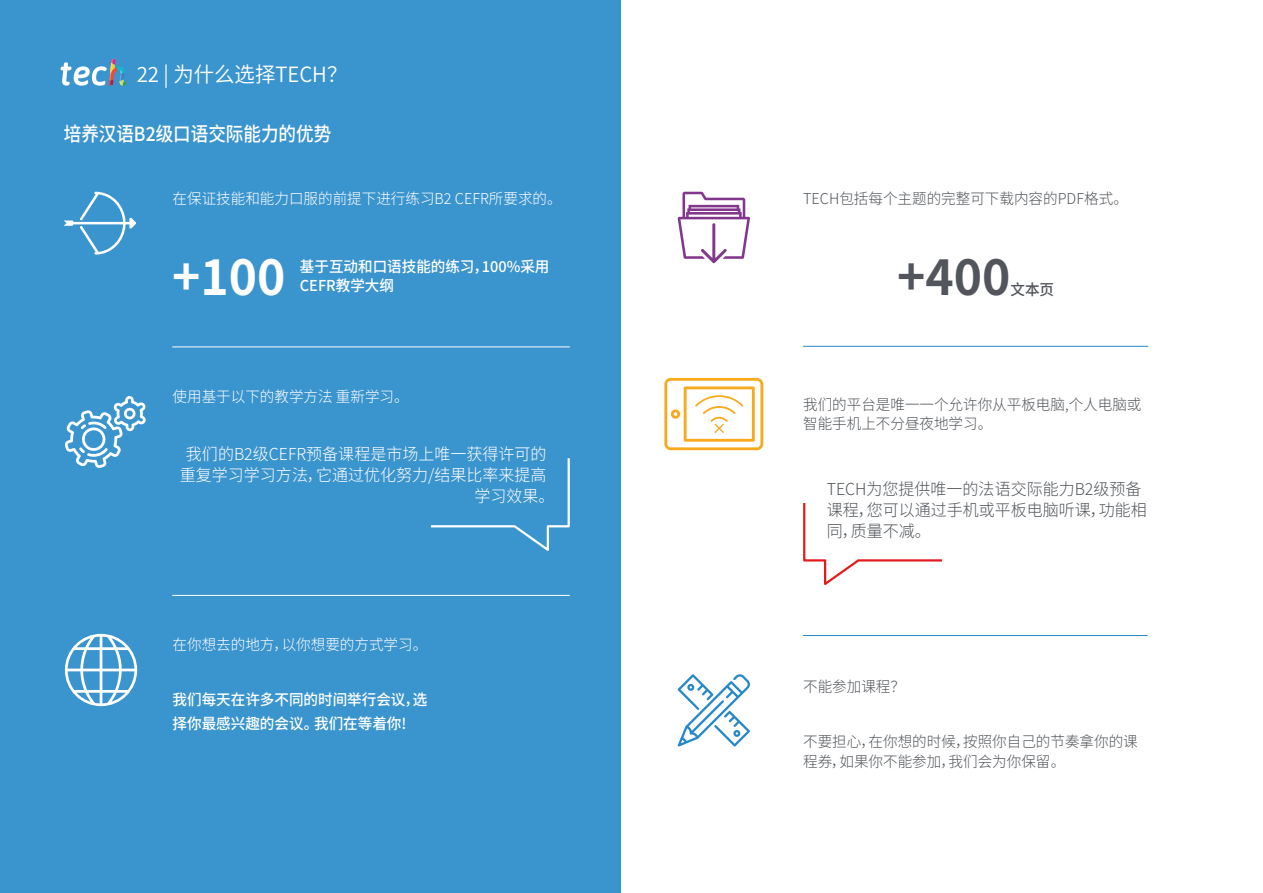
<style>
.page{position:relative;width:1263px;height:893px;background:#fff}
.page>*{position:absolute;margin:0;border:0;box-sizing:border-box;transform-origin:0 0}
.t1{font:700 49.5px "Source Han Sans CN";color:#52555b}
.t2{font:700 49.5px "Source Han Sans CN";color:#fff}
.t3{font:21px "Source Han Sans CN";color:#fff}
.t4{font:500 19.5px "Source Han Sans CN";color:#fff;scale:.9 1}
.t5{font:300 16.5px "Source Han Sans CN";color:#fff}
.t6{font:300 16.5px/21px "Source Han Sans CN";color:#52555b}
.t7{font:300 15px/19.5px "Source Han Sans CN";color:#52555b}
.t8{font:300 15px "Source Han Sans CN";color:#fff}
.t9{font:500 15px/19.5px "Source Han Sans CN";color:#fff}
.t10{font:500 15px "Source Han Sans CN";color:#52555b}
</style>
<div class="page">
<div style="left:0;top:0;width:621px;height:893px;background:#3a94ce"></div>
<svg style="left:803px;top:503px;width:140px;height:82px"></svg>
<svg style="left:430px;top:458px;width:140px;height:93px"></svg>
<svg style="left:65px;top:396px;width:81px;height:72px"></svg>
<svg style="left:678px;top:192px;width:72px;height:71px"></svg>
<svg style="left:64px;top:192px;width:72px;height:63px"></svg>
<svg style="left:65px;top:634px;width:72px;height:72px"></svg>
<svg style="left:677px;top:674px;width:73px;height:72px"></svg>
<svg style="left:664px;top:378px;width:99px;height:72px"></svg>
<hr style="left:172px;top:347px;width:398px;height:1px;background:#fff">
<hr style="left:803px;top:346px;width:345px;height:1px;background:#2488c9">
<hr style="left:172px;top:595px;width:398px;height:1px;background:#fff">
<hr style="left:803px;top:635px;width:344px;height:1px;background:#2488c9">
<svg style="left:61px;top:59px;width:65px;height:27px"></svg>
<h2 class="t3" style="left:137px;top:63px;width:212px">22 | 为什么选择TECH？</h2>
<h3 class="t4" style="left:64px;top:123px;width:299px">培养汉语B2级口语交际能力的优势</h3>
<p class="t8" style="left:173px;top:190px;width:391px">在保证技能和能力口服的前提下进行练习B2 CEFR所要求的。</p>
<p class="t7" style="left:803px;top:189px;width:326px">TECH包括每个主题的完整可下载内容的PDF格式。</p>
<h1 class="t2" style="left:172px;top:249px;width:115px">+100</h1>
<p class="t9" style="left:300px;top:257px;width:251px">基于互动和口语技能的练习，100%采用<br>CEFR教学大纲</p>
<p class="t8" style="left:173px;top:388px;width:238px">使用基于以下的教学方法 重新学习。</p>
<p class="t5" style="left:186px;top:444px;width:362px">我们的B2级CEFR预备课程是市场上唯一获得许可的</p>
<p class="t5" style="left:180px;top:465px;width:368px">重复学习学习方法，它通过优化努力/结果比率来提高</p>
<p class="t5" style="left:474px;top:486px;width:82px">学习效果。</p>
<p class="t8" style="left:173px;top:636px;width:256px">在你想去的地方，以你想要的方式学习。</p>
<p class="t9" style="left:173px;top:688px;width:256px;line-height:24px">我们每天在许多不同的时间举行会议，选择你最感兴趣的会议。我们在等着你!</p>
<h1 class="t1" style="left:897px;top:249px;width:115px">+400</h1>
<p class="t10" style="left:1010px;top:281px;width:45px">文本页</p>
<p class="t7" style="left:803px;top:395px;width:340px">我们的平台是唯一一个允许你从平板电脑,个人电脑或智能手机上不分昼夜地学习。</p>
<p class="t6" style="left:827px;top:479px;width:322px">TECH为您提供唯一的法语交际能力B2级预备课程，您可以通过手机或平板电脑听课，功能相同，质量不减。</p>
<p class="t7" style="left:803px;top:677px;width:103px">不能参加课程？</p>
<p class="t7" style="left:803px;top:732px;width:336px">不要担心，在你想的时候，按照你自己的节奏拿你的课程券，如果你不能参加，我们会为你保留。</p>
</div>
